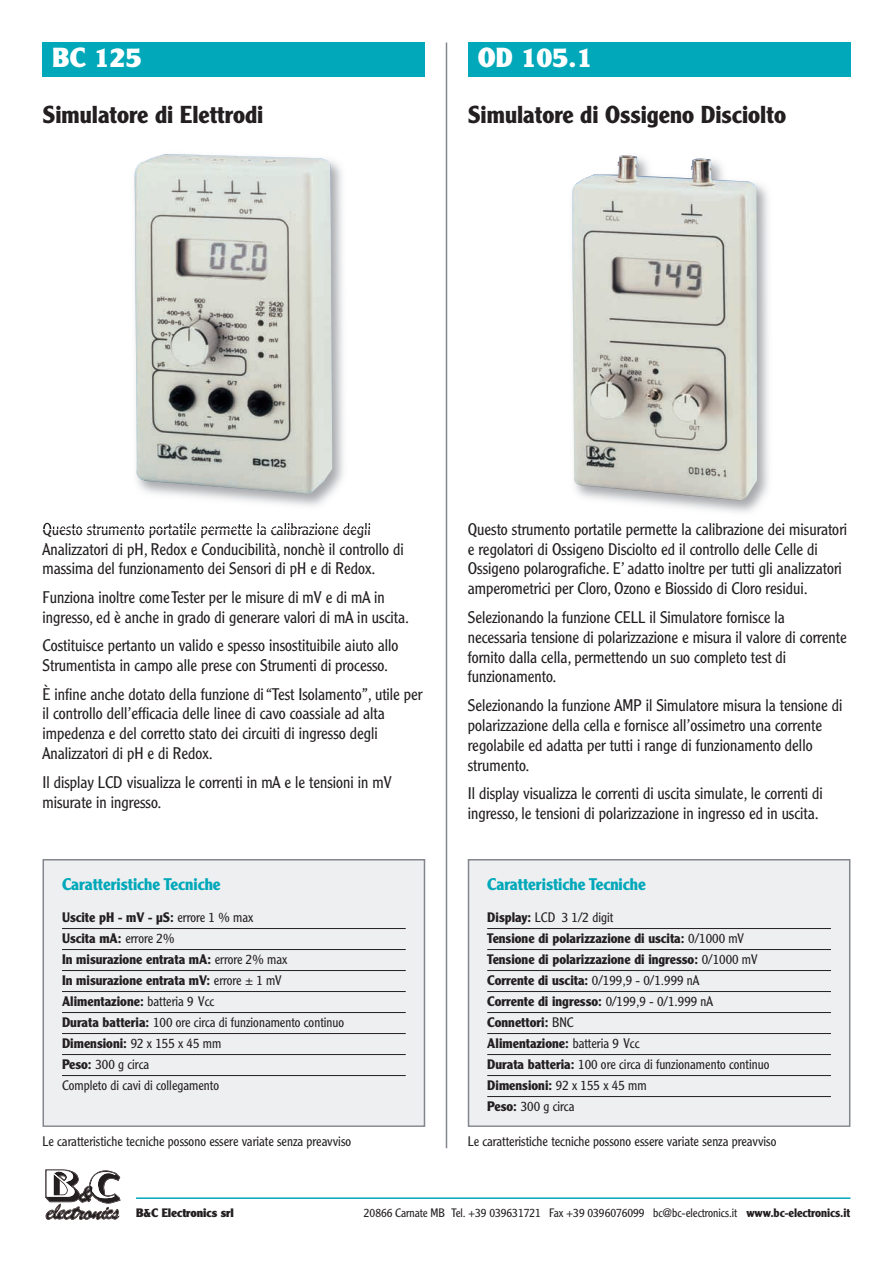
<style>
.page{position:relative;width:893px;height:1263px;background:#fff}
.page>*{position:absolute;margin:0;border:0;box-sizing:border-box;transform-origin:0 0}
.t1{font:900 27px "Clearface Gothic LH";color:#fff}
.t2{font:700 24px "Clearface Gothic LH";color:#231f20}
.t3{font:300 16.5px/19.8px "Clearface Gothic LH";color:#231f20}
.t4{font:700 16.5px "Clearface Gothic LH";color:#00a8b9}
.t5{font:300 13.5px/21px "Clearface Gothic LH";color:#231f20}
.t6{font:700 13.5px/21px "Clearface Gothic LH";color:#231f20}
.t7{font:300 12px "Clearface Gothic LH";letter-spacing:-.005em;color:#231f20}
.t8{font:900 12px "Clearface Gothic LH";letter-spacing:-.005em;color:#231f20}
.s1{font-weight:700}
.s2{font-weight:300}
</style>
<div class="page">
<svg style="left:45px;top:1169px;width:76px;height:51px"></svg>
<hr style="left:136px;top:1197px;width:714px;height:2px;background:#00a8b9">
<div style="left:43px;top:43px;width:382px;height:34px;background:#00a8b9"></div>
<div style="left:468px;top:43px;width:382px;height:34px;background:#00a8b9"></div>
<img style="left:623px;top:184px;width:146px;height:329px">
<img style="left:572px;top:155px;width:185px;height:346px">
<img style="left:46px;top:161px;width:325px;height:364px">
<img style="left:43px;top:523px;width:327px;height:6px">
<img style="left:135px;top:154px;width:197px;height:341px">
<div style="left:469px;top:860px;width:380px;height:265px;background:#eeeff1"></div>
<div style="left:468px;top:859px;width:382px;height:268px;border:2px solid #83868c"></div>
<hr style="left:487px;top:928px;width:344px;height:1px;background:#231f20">
<hr style="left:487px;top:949px;width:344px;height:1px;background:#231f20">
<hr style="left:487px;top:970px;width:344px;height:1px;background:#231f20">
<hr style="left:487px;top:991px;width:344px;height:1px;background:#231f20">
<hr style="left:487px;top:1012px;width:344px;height:1px;background:#231f20">
<hr style="left:487px;top:1033px;width:344px;height:1px;background:#231f20">
<hr style="left:487px;top:1054px;width:344px;height:1px;background:#231f20">
<hr style="left:487px;top:1075px;width:344px;height:1px;background:#231f20">
<hr style="left:487px;top:1096px;width:344px;height:1px;background:#231f20">
<div style="left:44px;top:860px;width:380px;height:265px;background:#eeeff1"></div>
<div style="left:43px;top:859px;width:382px;height:268px;border:2px solid #83868c"></div>
<hr style="left:62px;top:928px;width:344px;height:1px;background:#231f20">
<hr style="left:62px;top:949px;width:344px;height:1px;background:#231f20">
<hr style="left:62px;top:970px;width:344px;height:1px;background:#231f20">
<hr style="left:62px;top:991px;width:344px;height:1px;background:#231f20">
<hr style="left:62px;top:1012px;width:344px;height:1px;background:#231f20">
<hr style="left:62px;top:1033px;width:344px;height:1px;background:#231f20">
<hr style="left:62px;top:1054px;width:344px;height:1px;background:#231f20">
<hr style="left:62px;top:1075px;width:344px;height:1px;background:#231f20">
<hr style="left:446px;top:43px;width:1px;height:1105px;background:#83868c">
<h1 class="t1" style="left:53px;top:47px;width:91px">BC 125</h1>
<h2 class="t2" style="left:43px;top:106px;width:222px">Simulatore di Elettrodi</h2>
<h1 class="t1" style="left:478px;top:47px;width:116px">OD 105.1</h1>
<h2 class="t2" style="left:468px;top:106px;width:320px">Simulatore di Ossigeno Disciolto</h2>
<p class="t3" style="left:43px;top:521px;width:363px">Questo strumento portatile permette la calibrazione degli<br>Analizzatori di pH, Redox e Conducibilità, nonchè il controllo di massima del funzionamento dei Sensori di pH e di Redox.</p>
<p class="t3" style="left:43px;top:589px;width:368px">Funziona inoltre come Tester per le misure di mV e di mA in ingresso, ed è anche in grado di generare valori di mA in uscita.</p>
<p class="t3" style="left:43px;top:637px;width:358px">Costituisce pertanto un valido e spesso insostituibile aiuto allo<br>Strumentista in campo alle prese con Strumenti di processo.</p>
<p class="t3" style="left:43px;top:685px;width:382px">È infine anche dotato della funzione di “Test Isolamento”, utile per il controllo dell’efficacia delle linee di cavo coassiale ad alta impedenza e del corretto stato dei circuiti di ingresso degli Analizzatori di pH e di Redox.</p>
<p class="t3" style="left:43px;top:774px;width:351px">Il display LCD visualizza le correnti in mA e le tensioni in mV misurate in ingresso.</p>
<p class="t4" style="left:62px;top:878px;width:160px">Caratteristiche Tecniche</p>
<p class="t5" style="left:62px;top:908px;width:284px"><span class="s1">Uscite pH - mV - µS:</span> errore 1 % max<br><span class="s1">Uscita mA:</span> errore 2%<br><span class="s1">In misurazione entrata mA:</span> errore 2% max<br><span class="s1">In misurazione entrata mV:</span> errore ± 1 mV<br><span class="s1">Alimentazione:</span> batteria 9 Vcc<br><span class="s1">Durata batteria:</span> 100 ore circa di funzionamento continuo<br><span class="s1">Dimensioni:</span> 92 x 155 x 45 mm<br><span class="s1">Peso:</span> 300 g circa<br>Completo di cavi di collegamento</p>
<p class="t3" style="left:468px;top:521px;width:381px">Questo strumento portatile permette la calibrazione dei misuratori e regolatori di Ossigeno Disciolto ed il controllo delle Celle di Ossigeno polarografiche. E’ adatto inoltre per tutti gli analizzatori amperometrici per Cloro, Ozono e Biossido di Cloro residui.</p>
<p class="t3" style="left:468px;top:609px;width:381px">Selezionando la funzione CELL il Simulatore fornisce la necessaria tensione di polarizzazione e misura il valore di corrente fornito dalla cella, permettendo un suo completo test di funzionamento.</p>
<p class="t3" style="left:468px;top:697px;width:376px">Selezionando la funzione AMP il Simulatore misura la tensione di polarizzazione della cella e fornisce all’ossimetro una corrente regolabile ed adatta per tutti i range di funzionamento dello strumento.</p>
<p class="t3" style="left:468px;top:785px;width:357px">Il display visualizza le correnti di uscita simulate, le correnti di ingresso, le tensioni di polarizzazione in ingresso ed in uscita.</p>
<p class="t4" style="left:487px;top:878px;width:160px">Caratteristiche Tecniche</p>
<p class="t6" style="left:487px;top:908px;width:284px">Display: <span class="s2">LCD 3 1/2 digit<br></span>Tensione di polarizzazione di uscita: <span class="s2">0/1000 mV </span>Tensione di polarizzazione di ingresso: <span class="s2">0/1000 mV </span>Corrente di uscita: <span class="s2">0/199,9 - 0/1.999 nA<br></span>Corrente di ingresso: <span class="s2">0/199,9 - 0/1.999 nA </span>Connettori: <span class="s2">BNC<br></span>Alimentazione: <span class="s2">batteria 9 Vcc<br></span>Durata batteria: <span class="s2">100 ore circa di funzionamento continuo </span>Dimensioni: <span class="s2">92 x 155 x 45 mm<br></span>Peso: <span class="s2">300 g circa</span></p>
<p class="t5" style="left:43px;top:1131px;width:310px">Le caratteristiche tecniche possono essere variate senza preavviso</p>
<p class="t5" style="left:468px;top:1131px;width:310px">Le caratteristiche tecniche possono essere variate senza preavviso</p>
<p class="t8" style="left:136px;top:1208px;width:99px">B&amp;C Electronics srl</p>
<p class="t7" style="left:364px;top:1208px;width:488px">20866 Carnate MB Tel. +39 039631721 Fax +39 0396076099 bc@bc-electronics.it <span class="s1">www.bc-electronics.it</span></p>
</div>
